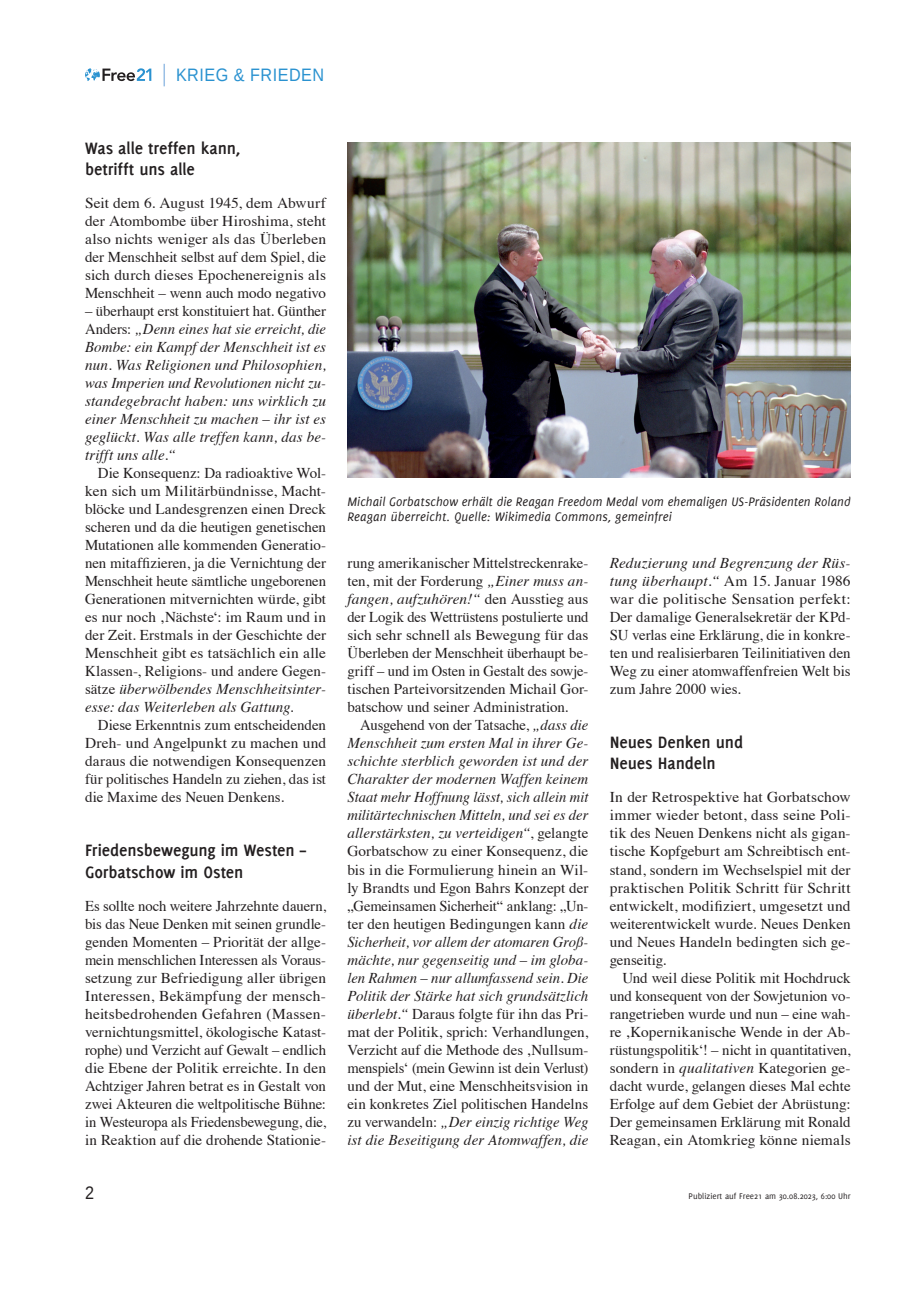
<style>
.page{position:relative;width:906px;height:1289px;background:#fff}
.page>*{position:absolute;margin:0;border:0;box-sizing:border-box;transform-origin:0 0}
.t1{font:700 18px/21px "Delicious";letter-spacing:-.005em;color:#231f20}
.t2{font:18px "Liberation Sans";letter-spacing:.03em;color:#2a92d0;scale:.9 1}
.t3{font:18px "Liberation Sans";color:#231f20;scale:.9 1}
.t4{font:15px/18px "Times";color:#231f20;text-align:justify}
.t5{font:italic 15px/18px "Times";letter-spacing:.005em;color:#231f20;text-align:justify}
.t6{font:italic 13.5px/15px "Delicious";letter-spacing:.01em;color:#231f20}
.t7{font:9px "Delicious";color:#231f20}
.s1{font-style:normal}
.s2{font-style:italic}
</style>
<div class="page">
<svg style="left:85px;top:68px;width:66px;height:13px"></svg>
<hr style="left:163px;top:64px;width:2px;height:22px;background:#9abfe5">
<img style="left:347px;top:143px;width:503px;height:334px">
<p class="t2" style="left:176px;top:63px;width:166px">KRIEG &amp; FRIEDEN</p>
<p class="t1" style="left:85px;top:137px;width:157px">Was alle treffen kann, betrifft uns alle</p>
<p class="t4" style="left:85px;top:193px;width:242px">Seit dem 6. August 1945, dem Abwurf der Atombombe über Hiroshima, steht also nichts weniger als das Überleben der Menschheit selbst auf dem Spiel, die sich durch dieses Epochenereignis als Menschheit – wenn auch modo negativo</p>
<p class="t5" style="left:85px;top:301px;width:242px"><span class="s1">– überhaupt erst konstituiert hat. Günther Anders:</span> „Denn eines hat sie erreicht, die Bombe: ein Kampf der Menschheit ist es nun. Was Religionen und Philosophien, was Imperien und Revolutionen nicht zu&shy;standegebracht haben: uns wirklich zu einer Menschheit zu machen – ihr ist es geglückt. Was alle treffen kann, das be&shy;trifft uns alle.“</p>
<p class="t4" style="left:85px;top:463px;width:242px;text-indent:13px">Die Konsequenz: Da radioaktive Wol&shy;ken sich um Militärbündnisse, Macht&shy;blöcke und Landesgrenzen einen Dreck scheren und da die heutigen genetischen Mutationen alle kommenden Generatio&shy;nen mitaffizieren, ja die Vernichtung der Menschheit heute sämtliche ungeborenen Generationen mitvernichten würde, gibt es nur noch ‚Nächste‘: im Raum und in der Zeit. Erstmals in der Geschichte der Menschheit gibt es tatsächlich ein alle Klassen-, Religions- und andere Gegen&shy;sätze <span class="s2">überwölbendes Menschheitsinter&shy;esse: das Weiterleben als Gattung.</span></p>
<p class="t4" style="left:85px;top:715px;width:242px;text-indent:13px">Diese Erkenntnis zum entscheidenden Dreh- und Angelpunkt zu machen und daraus die notwendigen Konsequenzen für politisches Handeln zu ziehen, das ist die Maxime des Neuen Denkens.</p>
<p class="t1" style="left:85px;top:839px;width:223px">Friedensbewegung im Westen –<br>Gorbatschow im Osten</p>
<p class="t4" style="left:85px;top:895px;width:242px">Es sollte noch weitere Jahrzehnte dauern, bis das Neue Denken mit seinen grundle&shy;genden Momenten – Priorität der allge&shy;mein menschlichen Interessen als Voraus&shy;setzung zur Befriedigung aller übrigen Interessen, Bekämpfung der mensch&shy;heitsbedrohenden Gefahren (Massen&shy;vernichtungsmittel, ökologische Katast&shy;rophe) und Verzicht auf Gewalt – endlich die Ebene der Politik erreichte. In den Achtziger Jahren betrat es in Gestalt von zwei Akteuren die weltpolitische Bühne: in Westeuropa als Friedensbewegung, die, in Reaktion auf die drohende Stationie-</p>
<p class="t6" style="left:347px;top:494px;width:505px">Michail Gorbatschow erhält die Reagan Freedom Medal vom ehemaligen US-Präsidenten Roland<br>Reagan überreicht. Quelle: Wikimedia Commons, gemeinfrei</p>
<p class="t4" style="left:347px;top:553px;width:242px">rung amerikanischer Mittelstreckenrake&shy;ten, mit der Forderung <span class="s2">„Einer muss an&shy;fangen, aufzuhören!“</span> den Ausstieg aus der Logik des Wettrüstens postulierte und sich sehr schnell als Bewegung für das Überleben der Menschheit überhaupt be&shy;griff – und im Osten in Gestalt des sowje&shy;tischen Parteivorsitzenden Michail Gor&shy;batschow und seiner Administration.</p>
<p class="t5" style="left:347px;top:715px;width:242px;text-indent:13px"><span class="s1">Ausgehend von der Tatsache,</span> „dass die Menschheit zum ersten Mal in ihrer Ge&shy;schichte sterblich geworden ist und der Charakter der modernen Waffen keinem Staat mehr Hoffnung lässt, sich allein mit militärtechnischen Mitteln, und sei es der allerstärksten, zu verteidigen“<span class="s1">, gelangte Gorbatschow zu einer Konsequenz, die bis in die Formulierung hinein an Wil&shy;ly Brandts und Egon Bahrs Konzept der „Gemeinsamen Sicherheit“ anklang: „Un&shy;ter den heutigen Bedingungen kann</span> die Sicherheit, vor allem der atomaren Groß&shy;mächte, nur gegenseitig und – im globa&shy;len Rahmen – nur allumfassend sein. Die Politik der Stärke hat sich grundsätzlich überlebt.“ <span class="s1">Daraus folgte für ihn das Pri&shy;mat der Politik, sprich: Verhandlungen, Verzicht auf die Methode des ‚Nullsum&shy;menspiels‘ (mein Gewinn ist dein Verlust) und der Mut, eine Menschheitsvision in ein konkretes Ziel politischen Handelns zu verwandeln:</span> „Der einzig richtige Weg ist die Beseitigung der Atomwaffen, die</p>
<p class="t4" style="left:609px;top:553px;width:242px"><span class="s2">Reduzierung und Begrenzung der Rüs&shy;tung überhaupt.“</span> Am 15. Januar 1986 war die politische Sensation perfekt:<br>Der damalige Generalsekretär der KPd-SU verlas eine Erklärung, die in konkre&shy;ten und realisierbaren Teilinitiativen den Weg zu einer atomwaffenfreien Welt bis zum Jahre 2000 wies.</p>
<p class="t1" style="left:609px;top:731px;width:135px">Neues Denken und<br>Neues Handeln</p>
<p class="t4" style="left:609px;top:787px;width:242px">In der Retrospektive hat Gorbatschow immer wieder betont, dass seine Poli&shy;tik des Neuen Denkens nicht als gigan&shy;tische Kopfgeburt am Schreibtisch ent&shy;stand, sondern im Wechselspiel mit der praktischen Politik Schritt für Schritt entwickelt, modifiziert, umgesetzt und weiterentwickelt wurde. Neues Denken und Neues Handeln bedingten sich ge&shy;genseitig.</p>
<p class="t4" style="left:609px;top:967px;width:242px;text-indent:13px">Und weil diese Politik mit Hochdruck und konsequent von der Sowjetunion vo&shy;rangetrieben wurde und nun – eine wah&shy;re ‚Kopernikanische Wende in der Ab&shy;rüstungspolitik‘! – nicht in quantitativen, sondern in <span class="s2">qualitativen</span> Kategorien ge&shy;dacht wurde, gelangen dieses Mal echte Erfolge auf dem Gebiet der Abrüstung:<br>Der gemeinsamen Erklärung mit Ronald Reagan, ein Atomkrieg könne niemals</p>
<p class="t3" style="left:85px;top:1180px;width:12px">2</p>
<p class="t7" style="left:688px;top:1190px;width:163px">Publiziert auf Free21 am 30.08.2023, 6:00 Uhr</p>
</div>
